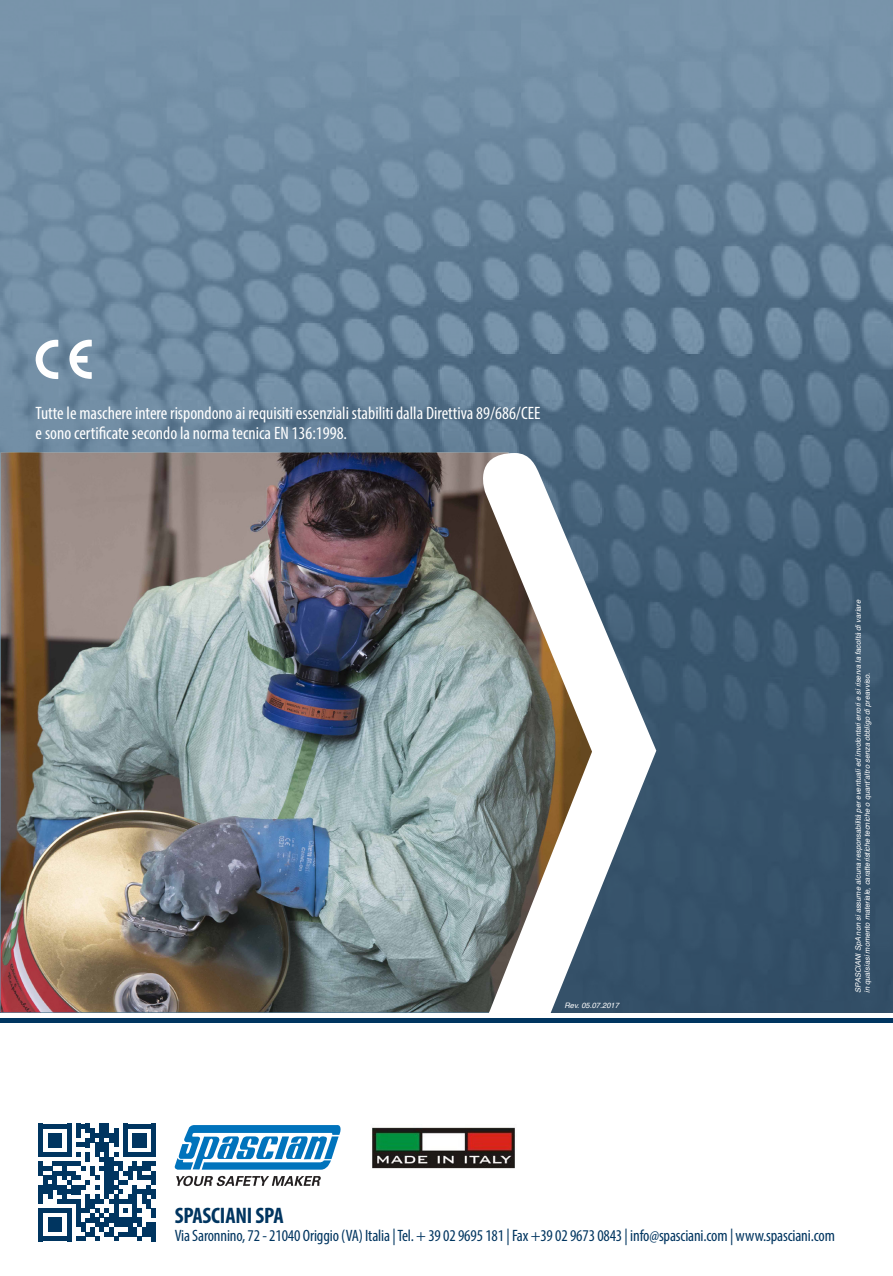
<style>
.page{position:relative;width:893px;height:1276px;background:#fff}
.page>*{position:absolute;margin:0;border:0;box-sizing:border-box;transform-origin:0 0}
.t1{font:700 condensed 22.5px "Myriad Pro";letter-spacing:-.01em;color:#003560}
.t2{font:condensed 18px "Myriad Pro";color:#fff}
.t3{font:condensed 16.5px "Myriad Pro";letter-spacing:-.01em;color:#003560}
.t4{font:italic 7.5px/9px "Helvetica";color:#fff}
</style>
<div class="page">
<img style="left:1px;top:0;width:892px;height:1012px">
<img style="left:1px;top:452px;width:596px;height:560px">
<svg style="left:471px;top:453px;width:185px;height:560px"></svg>
<svg style="left:36px;top:340px;width:22px;height:39px"></svg>
<svg style="left:69px;top:340px;width:23px;height:39px"></svg>
<div style="left:0;top:1018px;width:893px;height:5px;background:#003560"></div>
<svg style="left:38px;top:1123px;width:118px;height:118px"></svg>
<div style="left:151px;top:1175px;width:5px;height:9px;background:#003560"></div>
<div style="left:151px;top:1189px;width:5px;height:10px;background:#003560"></div>
<div style="left:151px;top:1208px;width:5px;height:9px;background:#003560"></div>
<div style="left:151px;top:1222px;width:5px;height:9px;background:#003560"></div>
<div style="left:151px;top:1231px;width:5px;height:10px;background:#003560"></div>
<svg style="left:175px;top:1125px;width:166px;height:44px"></svg>
<svg style="left:176px;top:1175px;width:145px;height:11px"></svg>
<img style="left:372px;top:1127px;width:143px;height:42px">
<p class="t2" style="left:36px;top:402px;width:506px">Tutte le maschere intere rispondono ai requisiti essenziali stabiliti dalla Direttiva 89/686/CEE</p>
<p class="t2" style="left:36px;top:422px;width:313px">e sono certificate secondo la norma tecnica EN 136:1998.</p>
<p class="t4" style="left:564px;top:1000px;width:56px">Rev. 05.07.2017</p>
<p class="t4" style="left:854px;top:993px;width:395px;rotate:-90deg">SPASCIANI SpA non si assume alcuna responsabilità per eventuali ed involontari errori e si riserva la facoltà di variare in qualsiasi momento materiale, caratteristiche tecniche o quant’altro senza obbligo di preavviso.</p>
<p class="t1" style="left:175px;top:1201px;width:110px">SPASCIANI SPA</p>
<p class="t3" style="left:175px;top:1226px;width:662px">Via Saronnino, 72 - 21040 Origgio (VA) Italia | Tel. + 39 02 9695 181 | Fax +39 02 9673 0843 | info@spasciani.com | www.spasciani.com</p>
</div>
